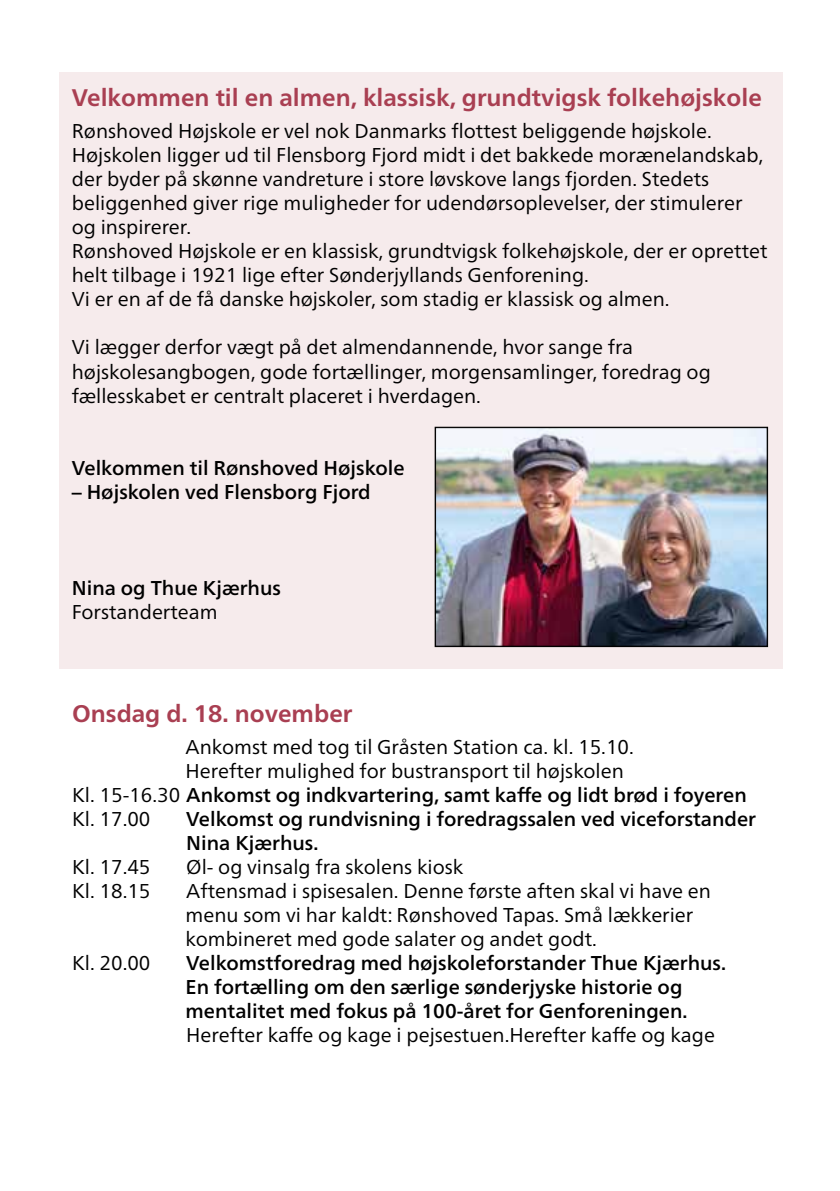
<style>
.page{position:relative;width:840px;height:1191px;background:#fff}
.page>*{position:absolute;margin:0;border:0;box-sizing:border-box;transform-origin:0 0}
.t1{font:700 24px "Frutiger Neue LT Pro";color:#a93f52}
.t2{font:20px/24px "Frutiger Neue LT Pro";color:#000}
.t3{font:500 20px/24px "Frutiger Neue LT Pro";color:#000}
.s1{font-weight:400}
</style>
<div class="page">
<div style="left:60px;top:72px;width:722px;height:596px;background:#f6ebec"></div>
<img style="left:437px;top:427px;width:330px;height:219px">
<div style="left:435px;top:427px;width:331px;height:219px;border:1px solid #000"></div>
<p class="t1" style="left:72px;top:83px;width:691px">Velkommen til en almen, klassisk, grundtvigsk folkehøjskole</p>
<p class="t2" style="left:72px;top:119px;width:697px">Rønshoved Højskole er vel nok Danmarks flottest beliggende højskole.<br>Højskolen ligger ud til Flensborg Fjord midt i det bakkede morænelandskab, der byder på skønne vandreture i store løvskove langs fjorden. Stedets beliggenhed giver rige muligheder for udendørsoplevelser, der stimulerer og inspirerer.<br>Rønshoved Højskole er en klassisk, grundtvigsk folkehøjskole, der er oprettet helt tilbage i 1921 lige efter Sønderjyllands Genforening.<br>Vi er en af de få danske højskoler, som stadig er klassisk og almen.</p>
<p class="t2" style="left:72px;top:335px;width:640px">Vi lægger derfor vægt på det almendannende, hvor sange fra højskolesangbogen, gode fortællinger, morgensamlinger, foredrag og fællesskabet er centralt placeret i hverdagen.</p>
<p class="t3" style="left:72px;top:455px;width:334px">Velkommen til Rønshoved Højskole</p>
<p class="t3" style="left:72px;top:479px;width:300px">– Højskolen ved Flensborg Fjord</p>
<p class="t3" style="left:72px;top:575px;width:211px">Nina og Thue Kjærhus</p>
<p class="t2" style="left:72px;top:599px;width:147px">Forstanderteam</p>
<p class="t1" style="left:72px;top:699px;width:281px">Onsdag d. 18. november</p>
<p class="t2" style="left:185px;top:735px;width:449px">Ankomst med tog til Gråsten Station ca. kl. 15.10.</p>
<p class="t2" style="left:185px;top:759px;width:439px">Herefter mulighed for bustransport til højskolen</p>
<p class="t3" style="left:72px;top:783px;width:676px"><span class="s1">Kl. 15-16.30</span> Ankomst og indkvartering, samt kaffe og lidt brød i foyeren</p>
<p class="t2" style="left:72px;top:807px;width:80px">Kl. 17.00</p>
<p class="t3" style="left:186px;top:807px;width:571px">Velkomst og rundvisning i foredragssalen ved viceforstander<br>Nina Kjærhus.</p>
<p class="t2" style="left:72px;top:855px;width:80px">Kl. 17.45</p>
<p class="t2" style="left:186px;top:855px;width:278px">Øl- og vinsalg fra skolens kiosk</p>
<p class="t2" style="left:72px;top:879px;width:80px">Kl. 18.15</p>
<p class="t2" style="left:185px;top:879px;width:526px">Aftensmad i spisesalen. Denne første aften skal vi have en menu som vi har kaldt: Rønshoved Tapas. Små lækkerier kombineret med gode salater og andet godt.</p>
<p class="t2" style="left:72px;top:951px;width:80px">Kl. 20.00</p>
<p class="t3" style="left:185px;top:951px;width:541px">Velkomstforedrag med højskoleforstander Thue Kjærhus.<br>En fortælling om den særlige sønderjyske historie og mentalitet med fokus på 100-året for Genforeningen.</p>
<p class="t2" style="left:186px;top:1023px;width:530px">Herefter kaffe og kage i pejsestuen.Herefter kaffe og kage</p>
</div>
